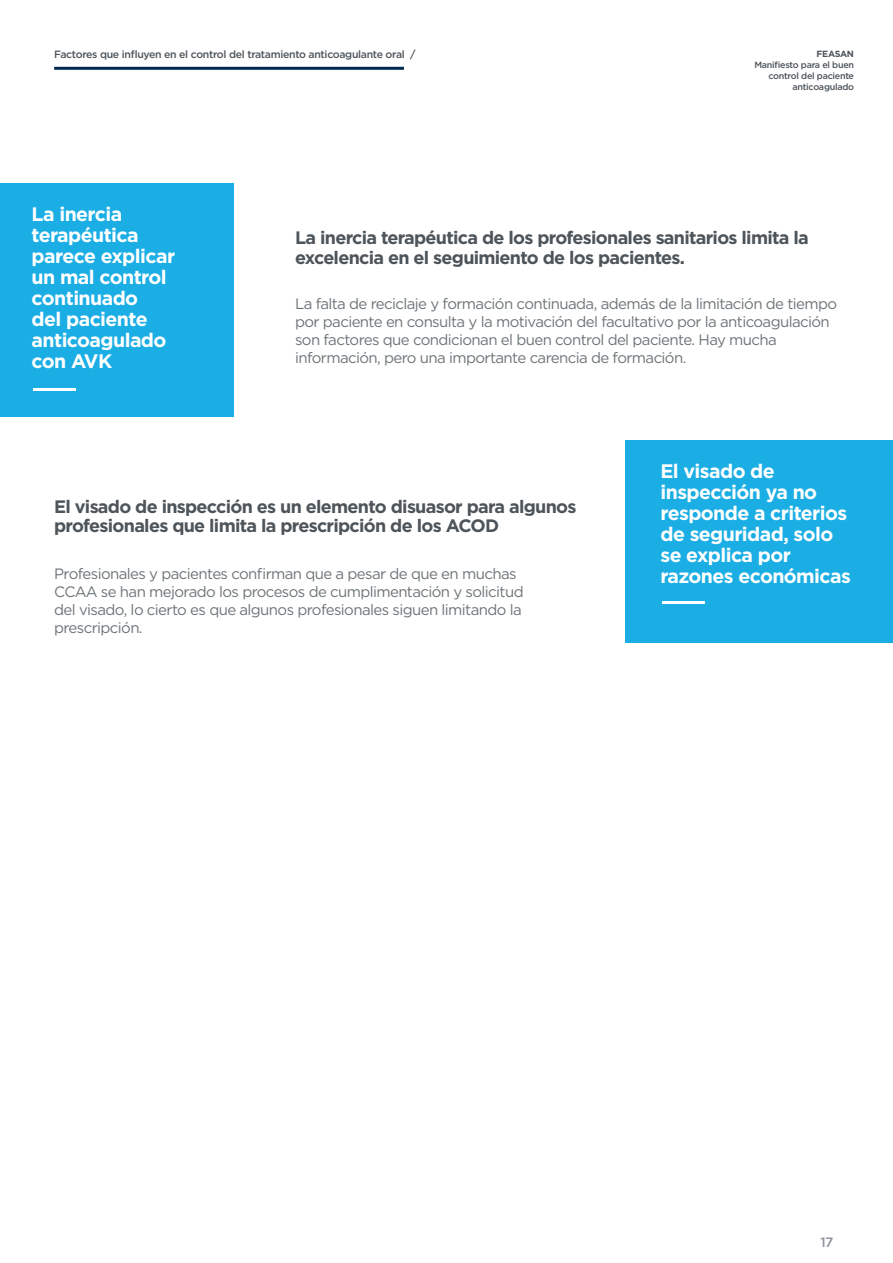
<style>
.page{position:relative;width:893px;height:1263px;background:#fff}
.page>*{position:absolute;margin:0;border:0;box-sizing:border-box;transform-origin:0 0}
.t1{font:700 19.5px/21px "Gotham";letter-spacing:-.03em;color:#fff}
.t2{font:700 18px/19.5px "Gotham";letter-spacing:-.04em;color:#4d545a}
.t3{font:15px/18px "Gotham";letter-spacing:-.04em;color:#6d7478}
.t4{font:500 13.5px "Gotham";color:#8f939d}
.t5{font:500 10.5px "Gotham";letter-spacing:-.03em;color:#4d545a}
.t6{font:500 9px/10.8px "Gotham";letter-spacing:-.03em;color:#4d545a;text-align:right}
.t7{font:700 9px "Gotham";letter-spacing:-.03em;color:#4d545a}
</style>
<div class="page">
<hr style="left:54px;top:67px;width:350px;height:3px;background:#00294f">
<div style="left:0;top:183px;width:234px;height:234px;background:#1aaee5"></div>
<hr style="left:34px;top:388px;width:42px;height:2px;background:#fff">
<div style="left:626px;top:440px;width:267px;height:203px;background:#1aaee5"></div>
<hr style="left:662px;top:602px;width:43px;height:2px;background:#fff">
<p class="t5" style="left:54px;top:48px;width:363px">Factores que influyen en el control del tratamiento anticoagulante oral /</p>
<p class="t7" style="left:817px;top:48px;width:39px">FEASAN</p>
<p class="t6" style="left:754px;top:59px;width:101px">Manifiesto para el buen control del paciente anticoagulado</p>
<p class="t1" style="left:32px;top:204px;width:145px">La inercia terapéutica parece explicar un mal control continuado<br>del paciente anticoagulado con AVK</p>
<p class="t2" style="left:295px;top:228px;width:515px">La inercia terapéutica de los profesionales sanitarios limita la excelencia en el seguimiento de los pacientes.</p>
<p class="t3" style="left:295px;top:295px;width:544px">La falta de reciclaje y formación continuada, además de la limitación de tiempo por paciente en consulta y la motivación del facultativo por la anticoagulación son factores que condicionan el buen control del paciente. Hay mucha información, pero una importante carencia de formación.</p>
<p class="t2" style="left:54px;top:497px;width:524px">El visado de inspección es un elemento disuasor para algunos profesionales que limita la prescripción de los ACOD</p>
<p class="t3" style="left:54px;top:564px;width:471px">Profesionales y pacientes confirman que a pesar de que en muchas CCAA se han mejorado los procesos de cumplimentación y solicitud del visado, lo cierto es que algunos profesionales siguen limitando la prescripción.</p>
<p class="t1" style="left:660px;top:461px;width:192px">El visado de inspección ya no responde a criterios de seguridad, solo se explica por razones económicas</p>
<p class="t4" style="left:820px;top:1233px;width:15px">17</p>
</div>
